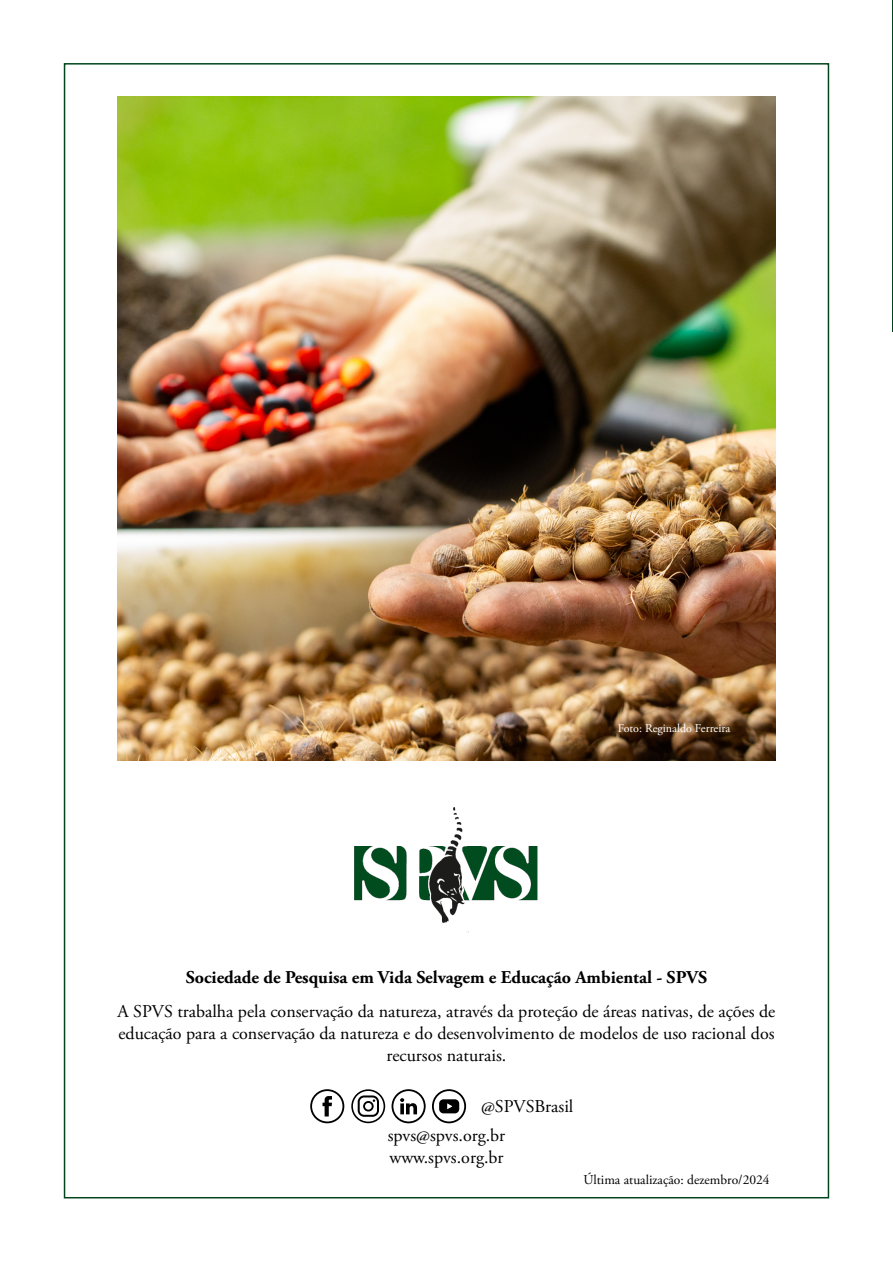
<style>
.page{position:relative;width:893px;height:1263px;background:#fff}
.page>*{position:absolute;margin:0;border:0;box-sizing:border-box;transform-origin:0 0}
.t1{font:18px/21.6px "Adobe Garamond Pro";color:#000;text-align:center}
.t2{font:700 18px "Adobe Garamond Pro";color:#000}
.t3{font:13.5px "Adobe Garamond Pro";color:#000}
.t4{font:12px "Adobe Garamond Pro";color:#fff}
</style>
<div class="page">
<img style="left:117px;top:97px;width:659px;height:663px">
<img style="left:354px;top:807px;width:184px;height:126px">
<svg style="left:310px;top:1089px;width:34px;height:34px"></svg>
<svg style="left:392px;top:1089px;width:34px;height:34px"></svg>
<svg style="left:432px;top:1089px;width:34px;height:34px"></svg>
<svg style="left:351px;top:1089px;width:34px;height:34px"></svg>
<p class="t4" style="left:618px;top:721px;width:114px">Foto: Reginaldo Ferreira</p>
<p class="t2" style="left:186px;top:967px;width:523px">Sociedade de Pesquisa em Vida Selvagem e Educação Ambiental - SPVS</p>
<p class="t1" style="left:118px;top:1001px;width:659px">A SPVS trabalha pela conservação da natureza, através da proteção de áreas nativas, de ações de educação para a conservação da natureza e do desenvolvimento de modelos de uso racional dos recursos naturais.</p>
<p class="t1" style="left:481px;top:1096px;width:94px">@SPVSBrasil</p>
<p class="t1" style="left:388px;top:1125px;width:119px;text-align:left">spvs@spvs.org.br www.spvs.org.br</p>
<p class="t3" style="left:583px;top:1171px;width:188px">Última atualização: dezembro/2024</p>
</div>
